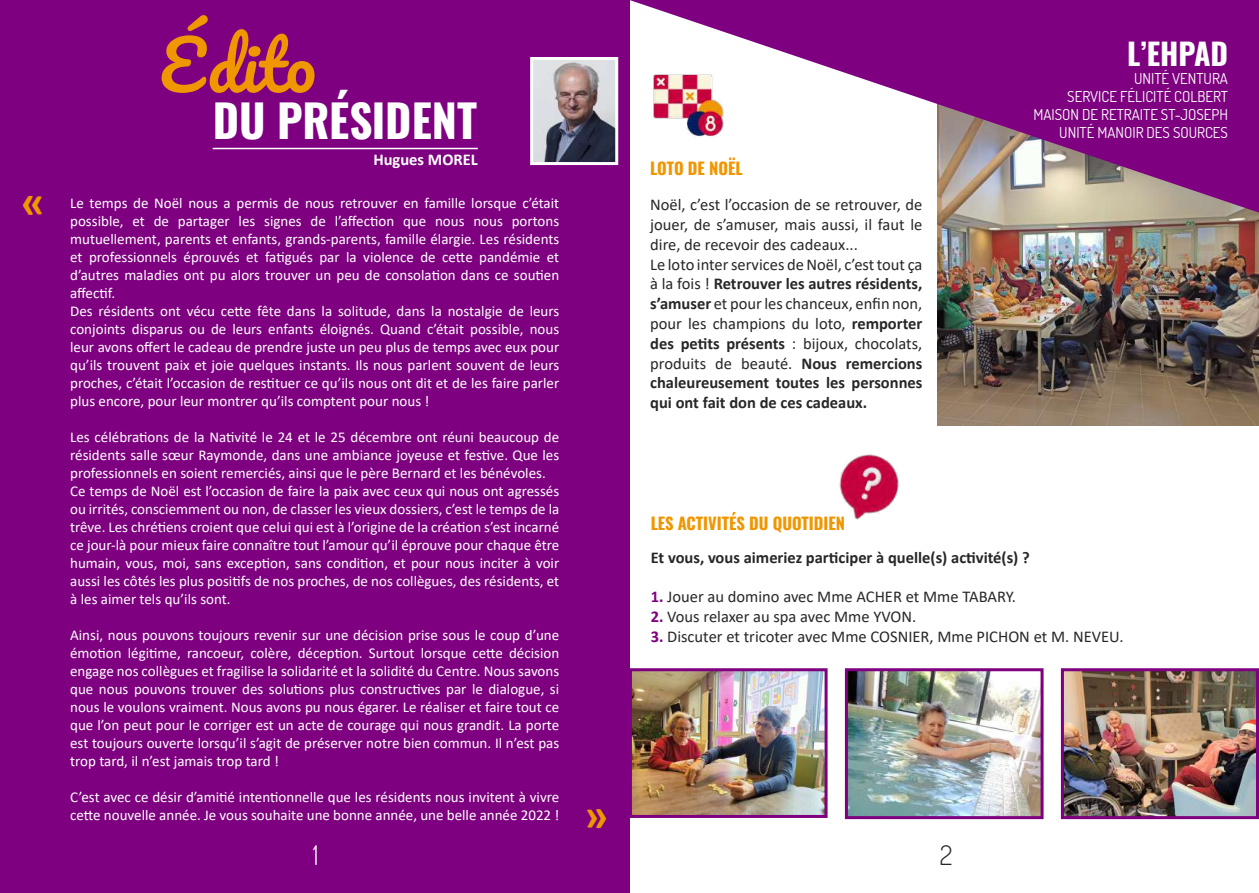
<style>
.page{position:relative;width:1259px;height:893px;background:#fff}
.page>*{position:absolute;margin:0;border:0;box-sizing:border-box;transform-origin:0 0}
.t1{font:67.5px "Pacifico";color:#ef9600}
.t2{font:45px "Oswald";color:#fff}
.t3{font:700 45px "Calibri";color:#ef9600}
.t4{font:30px "Oswald";letter-spacing:-.005em;color:#fff}
.t5{font:300 27px "Dosis";color:#fff}
.t6{font:300 27px "Dosis";color:#272727}
.t7{font:16.5px/19.8px "Calibri";color:#272727}
.t8{font:700 16.5px "Calibri";color:#272727}
.t9{font:16.5px "Oswald";color:#ef9600}
.t10{font:700 16.5px "Calibri";color:#fff}
.t11{font:15px/18px "Calibri";color:#fff}
.t12{font:15px/18px "Dosis";color:#fff;text-align:right}
.s1{font-weight:700}
.s2{font-weight:700;color:#7e0080}
</style>
<div class="page">
<div style="left:0;top:0;width:629px;height:893px;background:#7e0080"></div>
<hr style="left:213px;top:148px;width:265px;height:1px;background:#fff">
<img style="left:937px;top:213px;width:322px;height:213px">
<svg style="left:629px;top:0;width:630px;height:213px;fill:#7e0080"></svg>
<img style="left:534px;top:61px;width:80px;height:100px">
<div style="left:530px;top:57px;width:88px;height:108px;border:3px solid #fff"></div>
<img style="left:651px;top:70px;width:72px;height:67px">
<img style="left:849px;top:672px;width:190px;height:143px">
<div style="left:845px;top:668px;width:198px;height:151px;border:3px solid #7e0080"></div>
<img style="left:633px;top:672px;width:190px;height:142px">
<div style="left:629px;top:668px;width:198px;height:150px;border:3px solid #7e0080"></div>
<img style="left:1065px;top:672px;width:190px;height:143px">
<div style="left:1061px;top:668px;width:198px;height:151px;border:3px solid #7e0080"></div>
<img style="left:839px;top:454px;width:60px;height:66px">
<div style="left:1134px;top:287px;width:8px;height:6px;background:#c48959;border-radius:50%"></div>
<svg style="left:1130px;top:277px;width:8px;height:4px"></svg>
<h2 class="t3" style="left:21px;top:171px;width:26px">«</h2>
<h1 class="t1" style="left:159px;top:30px;width:159px">Édito</h1>
<h2 class="t2" style="left:213px;top:80px;width:266px">DU PRÉSIDENT</h2>
<p class="t10" style="left:373px;top:148px;width:106px">Hugues MOREL</p>
<p class="t11" style="left:70px;top:194px;width:490px">Le temps de Noël nous a permis de nous retrouver en famille lorsque c’était possible, et de partager les signes de l’affection que nous nous portons mutuellement, parents et enfants, grands-parents, famille élargie. Les résidents et professionnels éprouvés et fatigués par la violence de cette pandémie et d’autres maladies ont pu alors trouver un peu de consolation dans ce soutien affectif.<br>Des résidents ont vécu cette fête dans la solitude, dans la nostalgie de leurs conjoints disparus ou de leurs enfants éloignés. Quand c’était possible, nous leur avons offert le cadeau de prendre juste un peu plus de temps avec eux pour qu’ils trouvent paix et joie quelques instants. Ils nous parlent souvent de leurs proches, c’était l’occasion de restituer ce qu’ils nous ont dit et de les faire parler plus encore, pour leur montrer qu’ils comptent pour nous !</p>
<p class="t11" style="left:70px;top:428px;width:490px">Les célébrations de la Nativité le 24 et le 25 décembre ont réuni beaucoup de résidents salle sœur Raymonde, dans une ambiance joyeuse et festive. Que les professionnels en soient remerciés, ainsi que le père Bernard et les bénévoles.<br>Ce temps de Noël est l’occasion de faire la paix avec ceux qui nous ont agressés ou irrités, consciemment ou non, de classer les vieux dossiers, c’est le temps de la trêve. Les chrétiens croient que celui qui est à l’origine de la création s’est incarné ce jour-là pour mieux faire connaître tout l’amour qu’il éprouve pour chaque être humain, vous, moi, sans exception, sans condition, et pour nous inciter à voir aussi les côtés les plus positifs de nos proches, de nos collègues, des résidents, et à les aimer tels qu’ils sont.</p>
<p class="t11" style="left:70px;top:626px;width:490px;text-align:justify">Ainsi, nous pouvons toujours revenir sur une décision prise sous le coup d’une émotion légitime, rancoeur, colère, déception. Surtout lorsque cette décision engage nos collègues et fragilise la solidarité et la solidité du Centre. Nous savons que nous pouvons trouver des solutions plus constructives par le dialogue, si nous le voulons vraiment. Nous avons pu nous égarer. Le réaliser et faire tout ce que l’on peut pour le corriger est un acte de courage qui nous grandit. La porte est toujours ouverte lorsqu’il s’agit de préserver notre bien commun. Il n’est pas trop tard, il n’est jamais trop tard !</p>
<p class="t11" style="left:70px;top:788px;width:490px">C’est avec ce désir d’amitié intentionnelle que les résidents nous invitent à vivre cette nouvelle année. Je vous souhaite une bonne année, une belle année 2022 !</p>
<h2 class="t3" style="left:608px;top:853px;width:26px;rotate:-180deg">«</h2>
<p class="t9" style="left:650px;top:153px;width:94px">LOTO DE NOËL</p>
<p class="t7" style="left:650px;top:194px;width:274px">Noël, c’est l’occasion de se retrouver, de jouer, de s’amuser, mais aussi, il faut le dire, de recevoir des cadeaux...<br>Le loto inter services de Noël, c’est tout ça à la fois ! <span class="s1">Retrouver les autres résidents, s’amuser</span> et pour les chanceux, enfin non, pour les champions du loto, <span class="s1">remporter des petits présents</span> : bijoux, chocolats, produits de beauté. <span class="s1">Nous remercions chaleureusement toutes les personnes qui ont fait don de ces cadeaux.</span></p>
<h3 class="t4" style="left:1127px;top:27px;width:102px">L’EHPAD</h3>
<p class="t12" style="left:1033px;top:69px;width:196px">UNITÉ VENTURA<br>SERVICE FÉLICITÉ COLBERT<br>MAISON DE RETRAITE ST-JOSEPH<br>UNITÉ MANOIR DES SOURCES</p>
<p class="t9" style="left:651px;top:508px;width:196px">LES ACTIVITÉS DU QUOTIDIEN</p>
<p class="t8" style="left:651px;top:546px;width:380px">Et vous, vous aimeriez participer à quelle(s) activité(s) ?</p>
<p class="t7" style="left:651px;top:587px;width:367px"><span class="s2">1.</span> Jouer au domino avec Mme ACHER et Mme TABARY.</p>
<p class="t7" style="left:651px;top:606px;width:267px"><span class="s2">2.</span> Vous relaxer au spa avec Mme YVON.</p>
<p class="t7" style="left:651px;top:626px;width:474px"><span class="s2">3.</span> Discuter et tricoter avec Mme COSNIER, Mme PICHON et M. NEVEU.</p>
<h3 class="t5" style="left:313px;top:837px;width:7px">1</h3>
<h3 class="t6" style="left:940px;top:836px;width:14px">2</h3>
</div>
